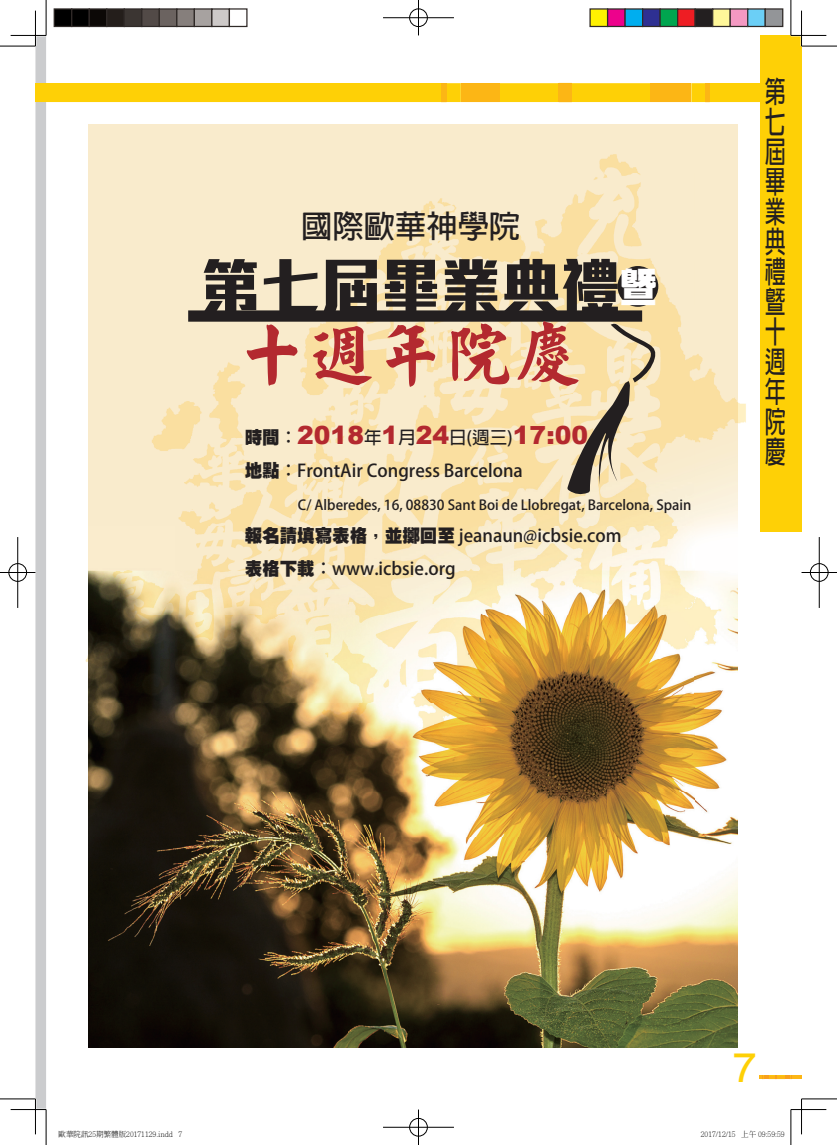
<style>
.page{position:relative;width:837px;height:1145px;background:#fff}
.page>*{position:absolute;margin:0;border:0;box-sizing:border-box;transform-origin:0 0}
.t1{font:68.75px "Maokai EG Heavy Big 5";color:#b3292f}
.t2{font:40.5px "Arial";color:#fed006;scale:1.11 1}
.t3{font:900 37.5px "Lin Gothic";color:#fff}
.t4{font:700 31.25px "Lin Gothic";color:#231f20}
.t5{font:700 30px/30px "Lin Gothic";color:#231f20;text-align:justify;scale:.7 1}
.t6{font:900 25px "Arial";color:#b3292f}
.t7{font:700 17.5px/32.8px "Adobe Fan Heiti Std";color:#231f20}
.t8{font:700 13.75px "Adobe Fan Heiti Std";color:#231f20}
.t9{font:300 7.5px "Adobe Ming Std";color:#000}
.s1{font-family:"Lin Gothic";font-size:17.5px;color:#231f20}
.s2{font-family:"Adobe Fan Heiti Std";font-weight:700;font-size:17.5px;color:#231f20}
.s3{font-family:"Lin Gothic";font-weight:900}
</style>
<div class="page">
<img style="left:89px;top:836px;width:648px;height:211px">
<img style="left:85px;top:129px;width:661px;height:707px">
<svg style="left:35px;top:36px;width:11px;height:1072px;background:#cdcecf"></svg>
<div style="left:35px;top:83px;width:11px;height:19px;background:#fed006"></div>
<svg style="left:446px;top:83px;width:112px;height:19px"></svg>
<div style="left:460px;top:83px;width:39px;height:19px;background:#fcb615"></div>
<svg style="left:571px;top:83px;width:133px;height:19px;background:#fdd009"></svg>
<div style="left:558px;top:83px;width:13px;height:19px;background:#fcb615"></div>
<div style="left:46px;top:83px;width:395px;height:19px;background:#fed006"></div>
<div style="left:441px;top:83px;width:5px;height:19px;background:#fcb615"></div>
<div style="left:650px;top:83px;width:41px;height:19px;background:#fcb615"></div>
<div style="left:709px;top:83px;width:92px;height:19px;background:#fed006"></div>
<div style="left:704px;top:83px;width:5px;height:19px;background:#fcb615"></div>
<hr style="left:791px;top:1075px;width:10px;height:4px;background:#fcb615">
<svg style="left:759px;top:1075px;width:32px;height:4px"></svg>
<div style="left:760px;top:35px;width:41px;height:496px;background:#fed006"></div>
<div style="left:188px;top:310px;width:454px;height:12px;background:#231f20"></div>
<svg style="left:567px;top:323px;width:89px;height:172px;background:#d7c6a1"></svg>
<svg style="left:203px;top:259px;width:414px;height:52px;background:#776e60"></svg>
<div style="left:617px;top:266px;width:41px;height:41px;background:#231f20;border-radius:50%"></div>
<hr style="left:800px;top:11px;width:2px;height:35px;background:#fff">
<hr style="left:0;top:46px;width:35px;height:1px;background:#000">
<hr style="left:801px;top:46px;width:35px;height:1px;background:#000">
<hr style="left:0;top:1098px;width:35px;height:1px;background:#000">
<hr style="left:801px;top:1098px;width:35px;height:1px;background:#000">
<hr style="left:46px;top:0;width:1px;height:35px;background:#000">
<hr style="left:46px;top:1109px;width:1px;height:35px;background:#000">
<hr style="left:790px;top:0;width:1px;height:35px;background:#000">
<hr style="left:790px;top:1109px;width:1px;height:35px;background:#000">
<hr style="left:11px;top:35px;width:35px;height:1px;background:#000">
<hr style="left:790px;top:35px;width:36px;height:1px;background:#000">
<hr style="left:11px;top:1109px;width:35px;height:1px;background:#000">
<hr style="left:790px;top:1109px;width:36px;height:1px;background:#000">
<hr style="left:35px;top:11px;width:1px;height:35px;background:#000">
<hr style="left:35px;top:1098px;width:1px;height:36px;background:#000">
<hr style="left:801px;top:11px;width:1px;height:35px;background:#000">
<hr style="left:801px;top:1098px;width:1px;height:36px;background:#000">
<div style="left:408px;top:8px;width:20px;height:19px;border:2px solid #fff;border-radius:50%"></div>
<hr style="left:383px;top:17px;width:71px;height:2px;background:#fff">
<hr style="left:417px;top:0;width:2px;height:35px;background:#fff">
<div style="left:409px;top:9px;width:18px;height:18px;border:1px solid #000;border-radius:50%"></div>
<hr style="left:383px;top:18px;width:71px;height:1px;background:#000">
<hr style="left:418px;top:0;width:1px;height:35px;background:#000">
<div style="left:408px;top:1117px;width:20px;height:20px;border:2px solid #fff;border-radius:50%"></div>
<hr style="left:383px;top:1126px;width:71px;height:2px;background:#fff">
<hr style="left:417px;top:1109px;width:2px;height:35px;background:#fff">
<div style="left:409px;top:1118px;width:18px;height:18px;border:1px solid #000;border-radius:50%"></div>
<hr style="left:383px;top:1127px;width:71px;height:1px;background:#000">
<hr style="left:418px;top:1109px;width:1px;height:35px;background:#000">
<div style="left:8px;top:562px;width:19px;height:20px;border:2px solid #fff;border-radius:50%"></div>
<hr style="left:0;top:571px;width:35px;height:2px;background:#fff">
<hr style="left:17px;top:537px;width:2px;height:71px;background:#fff">
<div style="left:9px;top:563px;width:18px;height:18px;border:1px solid #000;border-radius:50%"></div>
<hr style="left:0;top:572px;width:35px;height:1px;background:#000">
<hr style="left:18px;top:537px;width:1px;height:71px;background:#000">
<div style="left:809px;top:562px;width:19px;height:20px;border:2px solid #fff;border-radius:50%"></div>
<hr style="left:801px;top:571px;width:35px;height:2px;background:#fff">
<div style="left:809px;top:563px;width:19px;height:18px;border:1px solid #000;border-radius:50%"></div>
<hr style="left:801px;top:572px;width:35px;height:1px;background:#000">
<hr style="left:818px;top:537px;width:1px;height:71px;background:#000">
<div style="left:54px;top:9px;width:18px;height:17px;background:#000"></div>
<div style="left:54px;top:8px;width:18px;height:19px;border:1px solid #302a28"></div>
<div style="left:72px;top:9px;width:17px;height:17px;background:#000"></div>
<div style="left:71px;top:8px;width:19px;height:19px;border:1px solid #302a28"></div>
<div style="left:89px;top:9px;width:18px;height:17px;background:#0c0806"></div>
<div style="left:89px;top:8px;width:18px;height:19px;border:1px solid #302a28"></div>
<div style="left:107px;top:9px;width:17px;height:17px;background:#241e1b"></div>
<div style="left:106px;top:8px;width:19px;height:19px;border:1px solid #302a28"></div>
<div style="left:124px;top:9px;width:18px;height:17px;background:#3b3532"></div>
<div style="left:124px;top:8px;width:18px;height:19px;border:1px solid #302a28"></div>
<div style="left:142px;top:9px;width:17px;height:17px;background:#524a47"></div>
<div style="left:141px;top:8px;width:19px;height:19px;border:1px solid #302a28"></div>
<div style="left:159px;top:9px;width:18px;height:17px;background:#6b6360"></div>
<div style="left:159px;top:8px;width:18px;height:19px;border:1px solid #302a28"></div>
<div style="left:177px;top:9px;width:17px;height:17px;background:#867f7c"></div>
<div style="left:176px;top:8px;width:19px;height:19px;border:1px solid #302a28"></div>
<div style="left:194px;top:9px;width:18px;height:17px;background:#a7a2a0"></div>
<div style="left:194px;top:8px;width:18px;height:19px;border:1px solid #302a28"></div>
<div style="left:212px;top:9px;width:17px;height:17px;background:#cdc9c8"></div>
<div style="left:211px;top:8px;width:19px;height:19px;border:1px solid #302a28"></div>
<div style="left:229px;top:8px;width:18px;height:19px;border:1px solid #302a28"></div>
<div style="left:590px;top:9px;width:17px;height:17px;background:#fff101"></div>
<div style="left:589px;top:8px;width:19px;height:19px;border:1px solid #302a28"></div>
<div style="left:607px;top:9px;width:18px;height:17px;background:#ed028c"></div>
<div style="left:606px;top:8px;width:19px;height:19px;border:1px solid #302a28"></div>
<div style="left:625px;top:9px;width:17px;height:17px;background:#00aeef"></div>
<div style="left:624px;top:8px;width:19px;height:19px;border:1px solid #302a28"></div>
<div style="left:642px;top:9px;width:18px;height:17px;background:#2e3092"></div>
<div style="left:641px;top:8px;width:19px;height:19px;border:1px solid #302a28"></div>
<div style="left:660px;top:9px;width:17px;height:17px;background:#00a54f"></div>
<div style="left:659px;top:8px;width:19px;height:19px;border:1px solid #302a28"></div>
<div style="left:677px;top:9px;width:18px;height:17px;background:#ee1d23"></div>
<div style="left:676px;top:8px;width:19px;height:19px;border:1px solid #302a28"></div>
<div style="left:695px;top:9px;width:17px;height:17px;background:#231f20"></div>
<div style="left:694px;top:8px;width:19px;height:19px;border:1px solid #302a28"></div>
<div style="left:712px;top:9px;width:18px;height:17px;background:#fff79a"></div>
<div style="left:711px;top:8px;width:19px;height:19px;border:1px solid #302a28"></div>
<div style="left:730px;top:9px;width:17px;height:17px;background:#f499c2"></div>
<div style="left:729px;top:8px;width:19px;height:19px;border:1px solid #302a28"></div>
<div style="left:747px;top:9px;width:18px;height:17px;background:#6bcff6"></div>
<div style="left:746px;top:8px;width:19px;height:19px;border:1px solid #302a28"></div>
<div style="left:765px;top:9px;width:17px;height:17px;background:#939598"></div>
<div style="left:764px;top:8px;width:19px;height:19px;border:1px solid #302a28"></div>
<h3 class="t4" style="left:301px;top:210px;width:220px">國際歐華神學院</h3>
<h1 class="t1" style="left:239px;top:319px;width:345px">十週年院慶</h1>
<h3 class="t3" style="left:619px;top:267px;width:39px">暨</h3>
<h3 class="t6" style="left:244px;top:417px;width:345px"><span class="s1">時間</span><span class="s2">：</span>2018<span class="s2">年</span>1<span class="s2">月</span>24<span class="s2">日(週三)</span>17:00</h3>
<p class="t7" style="left:244px;top:454px;width:279px"><span class="s3">地點</span>：FrontAir Congress Barcelona</p>
<p class="t8" style="left:298px;top:496px;width:395px">C/ Alberedes, 16, 08830 Sant Boi de Llobregat, Barcelona, Spain</p>
<p class="t7" style="left:244px;top:520px;width:378px"><span class="s3">報名請填寫表格，並擲回至</span> jeanaun@icbsie.com<span class="s3">表格下載</span>：www.icbsie.org</p>
<h3 class="t5" style="left:764px;top:76px;width:31px">第七屆畢業典禮暨十週年院慶</h3>
<h2 class="t2" style="left:731px;top:1041px;width:24px">7</h2>
<p class="t9" style="left:59px;top:1130px;width:125px">歐華院訊25期繁體版20171129.indd 7</p>
<p class="t9" style="left:700px;top:1130px;width:85px">2017/12/15 上午 09:59:59</p>
</div>
